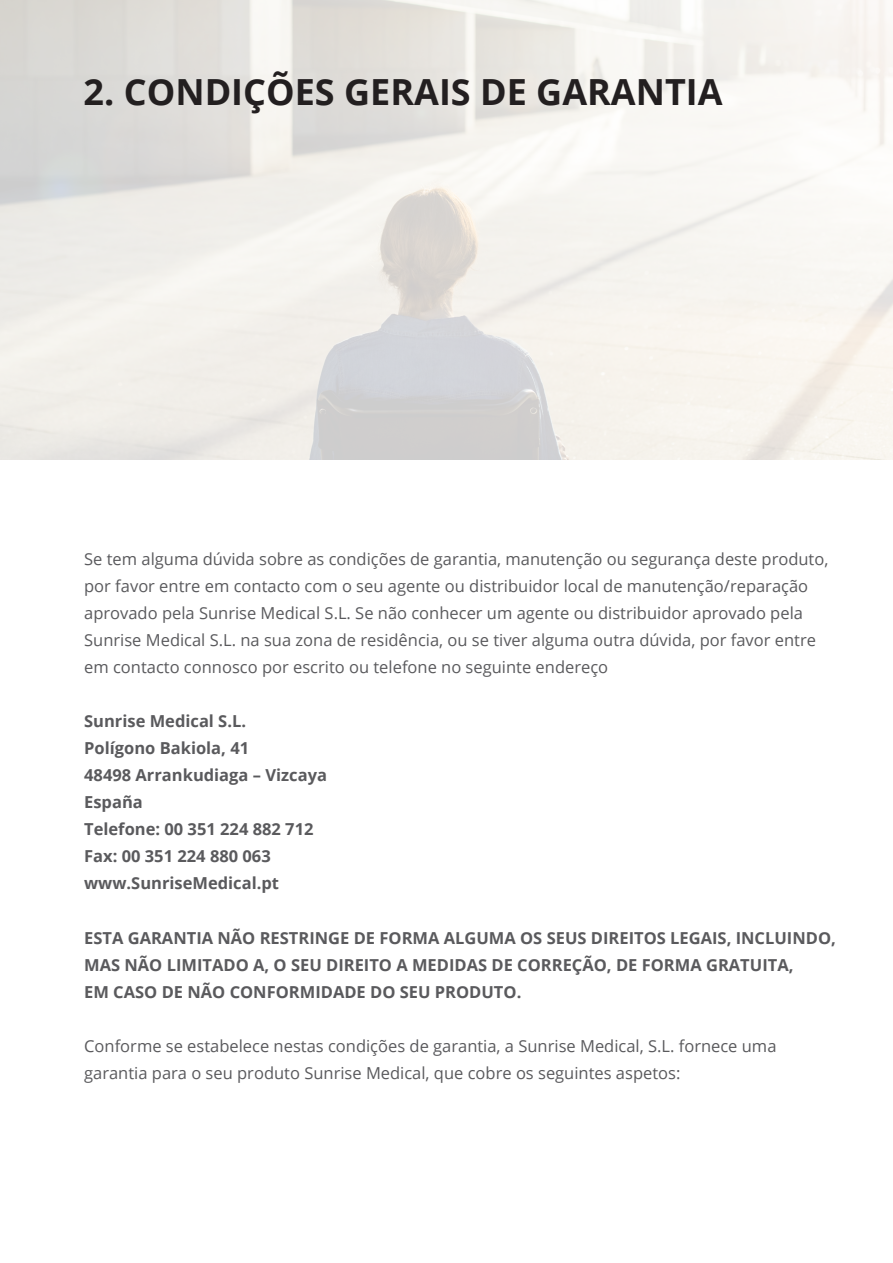
<style>
.page{position:relative;width:893px;height:1263px;background:#fff}
.page>*{position:absolute;margin:0;border:0;box-sizing:border-box;transform-origin:0 0}
.t1{font:700 36px "Open Sans";color:#231f20}
.t2{font:16.5px/27px "Open Sans";color:#5a5a5d}
.t3{font:700 16.5px/27px "Open Sans";color:#5a5a5d}
</style>
<div class="page">
<p class="t1" style="left:84px;top:66px;width:640px">2. CONDIÇÕES GERAIS DE GARANTIA</p>
<p class="t2" style="left:84px;top:545px;width:746px">Se tem alguma dúvida sobre as condições de garantia, manutenção ou segurança deste produto, por favor entre em contacto com o seu agente ou distribuidor local de manutenção/reparação aprovado pela Sunrise Medical S.L. Se não conhecer um agente ou distribuidor aprovado pela Sunrise Medical S.L. na sua zona de residência, ou se tiver alguma outra dúvida, por favor entre em contacto connosco por escrito ou telefone no seguinte endereço</p>
<p class="t3" style="left:84px;top:707px;width:163px">Sunrise Medical S.L.</p>
<p class="t3" style="left:84px;top:734px;width:166px">Polígono Bakiola, 41</p>
<p class="t3" style="left:84px;top:761px;width:244px">48498 Arrankudiaga – Vizcaya</p>
<p class="t3" style="left:84px;top:788px;width:60px">España</p>
<p class="t3" style="left:84px;top:815px;width:231px">Telefone: 00 351 224 882 712</p>
<p class="t3" style="left:84px;top:842px;width:188px">Fax: 00 351 224 880 063</p>
<p class="t3" style="left:84px;top:869px;width:196px">www.SunriseMedical.pt</p>
<p class="t3" style="left:84px;top:923px;width:753px">ESTA GARANTIA NÃO RESTRINGE DE FORMA ALGUMA OS SEUS DIREITOS LEGAIS, INCLUINDO,<br>MAS NÃO LIMITADO A, O SEU DIREITO A MEDIDAS DE CORREÇÃO, DE FORMA GRATUITA,</p>
<p class="t3" style="left:84px;top:977px;width:439px">EM CASO DE NÃO CONFORMIDADE DO SEU PRODUTO.</p>
<p class="t2" style="left:84px;top:1031px;width:694px">Conforme se estabelece nestas condições de garantia, a Sunrise Medical, S.L. fornece uma</p>
<p class="t2" style="left:84px;top:1058px;width:598px">garantia para o seu produto Sunrise Medical, que cobre os seguintes aspetos:</p>
</div>
